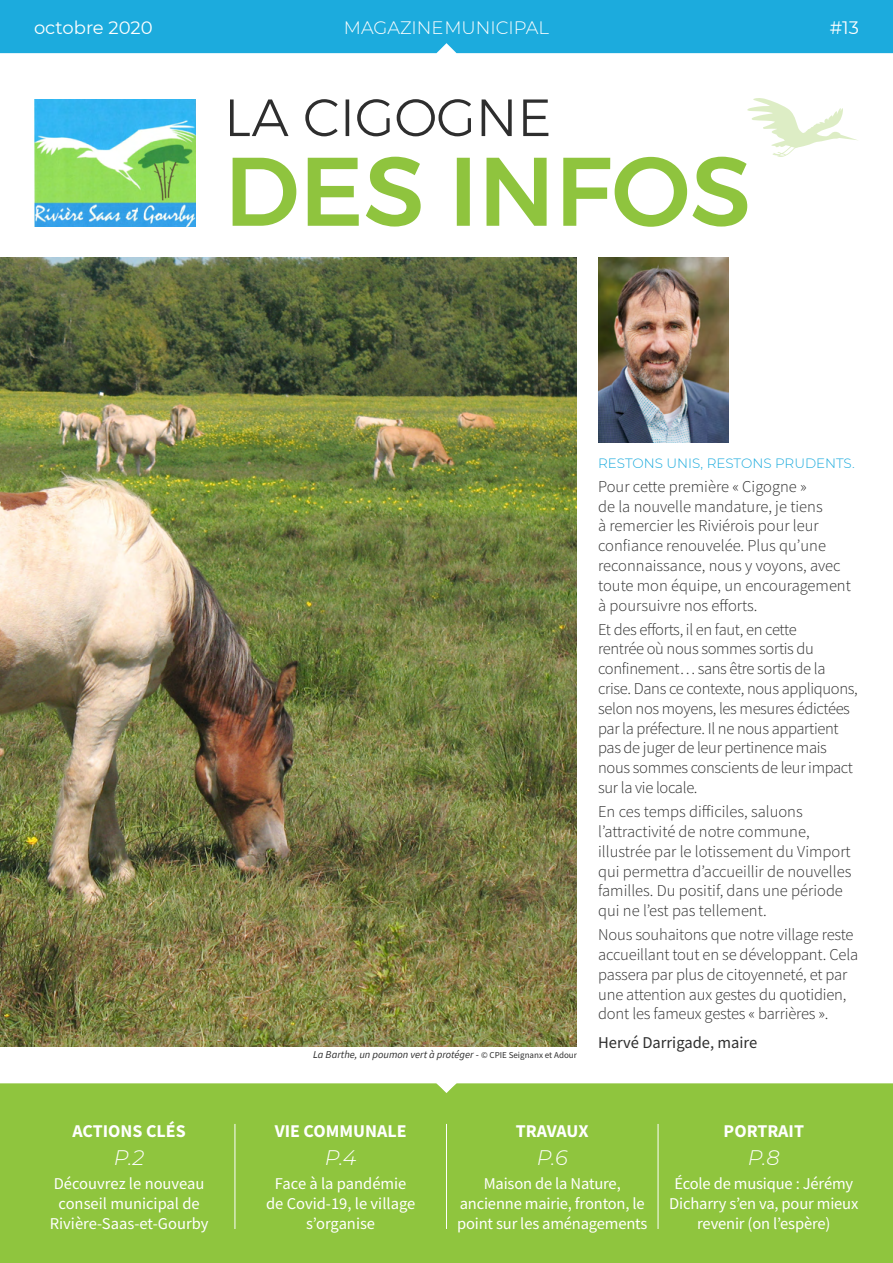
<style>
.page{position:relative;width:893px;height:1263px;background:#fff}
.page>*{position:absolute;margin:0;border:0;box-sizing:border-box;transform-origin:0 0}
.t1{font:italic 300 21px "Montserrat";color:#fff}
.t2{font:700 18px "Source Sans Pro";color:#fff}
.t3{font:300 18px "Montserrat";color:#fff}
.t4{font:18px "Montserrat";color:#fff}
.t5{font:300 16.5px/19.8px "Source Sans Pro";letter-spacing:-.01em;color:#2e2e2e}
.t6{font:16.5px/19.8px "Source Sans Pro";letter-spacing:-.01em;color:#fff;text-align:center}
.t7{font:16.5px "Source Sans Pro";color:#2e2e2e}
.t8{font:300 13.5px "Montserrat";color:#1cabdd}
.t9{font:italic 10.5px "Source Sans Pro";color:#2e2e2e}
.s1{font-style:normal;font-size:9px}
</style>
<div class="page">
<img style="left:0;top:257px;width:577px;height:789px">
<div style="left:0;top:1083px;width:893px;height:180px;background:#8fc53e"></div>
<div style="left:0;top:0;width:893px;height:53px;background:#1cabdd"></div>
<svg style="left:230px;top:98px;width:628px;height:129px"></svg>
<img style="left:598px;top:257px;width:131px;height:186px">
<img style="left:34px;top:99px;width:162px;height:128px">
<svg style="left:427px;top:1083px;width:39px;height:10px"></svg>
<hr style="left:235px;top:1124px;width:1px;height:105px;background:#fff">
<hr style="left:446px;top:1124px;width:1px;height:105px;background:#fff">
<hr style="left:658px;top:1124px;width:1px;height:105px;background:#fff">
<p class="t4" style="left:34px;top:16px;width:120px">octobre 2020</p>
<p class="t4" style="left:830px;top:16px;width:31px">#13</p>
<p class="t3" style="left:344px;top:16px;width:207px">MAGAZINE MUNICIPAL</p>
<p class="t9" style="left:313px;top:1048px;width:265px">La Barthe, un poumon vert à protéger - <span class="s1">© CPIE Seignanx et Adour</span></p>
<p class="t8" style="left:598px;top:454px;width:258px">RESTONS UNIS, RESTONS PRUDENTS.</p>
<p class="t5" style="left:598px;top:476px;width:254px">Pour cette première « Cigogne »<br>de la nouvelle mandature, je tiens<br>à remercier les Riviérois pour leur confiance renouvelée. Plus qu’une reconnaissance, nous y voyons, avec toute mon équipe, un encouragement à poursuivre nos efforts.</p>
<p class="t5" style="left:598px;top:619px;width:261px">Et des efforts, il en faut, en cette<br>rentrée où nous sommes sortis du confinement… sans être sortis de la crise. Dans ce contexte, nous appliquons, selon nos moyens, les mesures édictées par la préfecture. Il ne nous appartient pas de juger de leur pertinence mais nous sommes conscients de leur impact sur la vie locale.</p>
<p class="t5" style="left:598px;top:802px;width:255px">En ces temps difficiles, saluons l’attractivité de notre commune, illustrée par le lotissement du Vimport qui permettra d’accueillir de nouvelles familles. Du positif, dans une période qui ne l’est pas tellement.</p>
<p class="t5" style="left:598px;top:925px;width:262px">Nous souhaitons que notre village reste accueillant tout en se développant. Cela passera par plus de citoyenneté, et par une attention aux gestes du quotidien, dont les fameux gestes « barrières ».</p>
<p class="t7" style="left:598px;top:1032px;width:161px">Hervé Darrigade, maire</p>
<p class="t2" style="left:72px;top:1119px;width:115px">ACTIONS CLÉS</p>
<p class="t2" style="left:275px;top:1119px;width:133px">VIE COMMUNALE</p>
<p class="t2" style="left:516px;top:1119px;width:74px">TRAVAUX</p>
<p class="t2" style="left:724px;top:1119px;width:82px">PORTRAIT</p>
<p class="t1" style="left:114px;top:1143px;width:32px">P.2</p>
<p class="t1" style="left:325px;top:1143px;width:34px">P.4</p>
<p class="t1" style="left:537px;top:1143px;width:33px">P.6</p>
<p class="t1" style="left:748px;top:1143px;width:34px">P.8</p>
<p class="t6" style="left:50px;top:1174px;width:160px">Découvrez le nouveau conseil municipal de<br>Rivière-Saas-et-Gourby</p>
<p class="t6" style="left:266px;top:1174px;width:151px">Face à la pandémie de Covid-19, le village s’organise</p>
<p class="t6" style="left:457px;top:1174px;width:192px">Maison de la Nature, ancienne mairie, fronton, le point sur les aménagements</p>
<p class="t6" style="left:669px;top:1174px;width:191px">École de musique : Jérémy<br>Dicharry s’en va, pour mieux revenir (on l’espère)</p>
</div>
